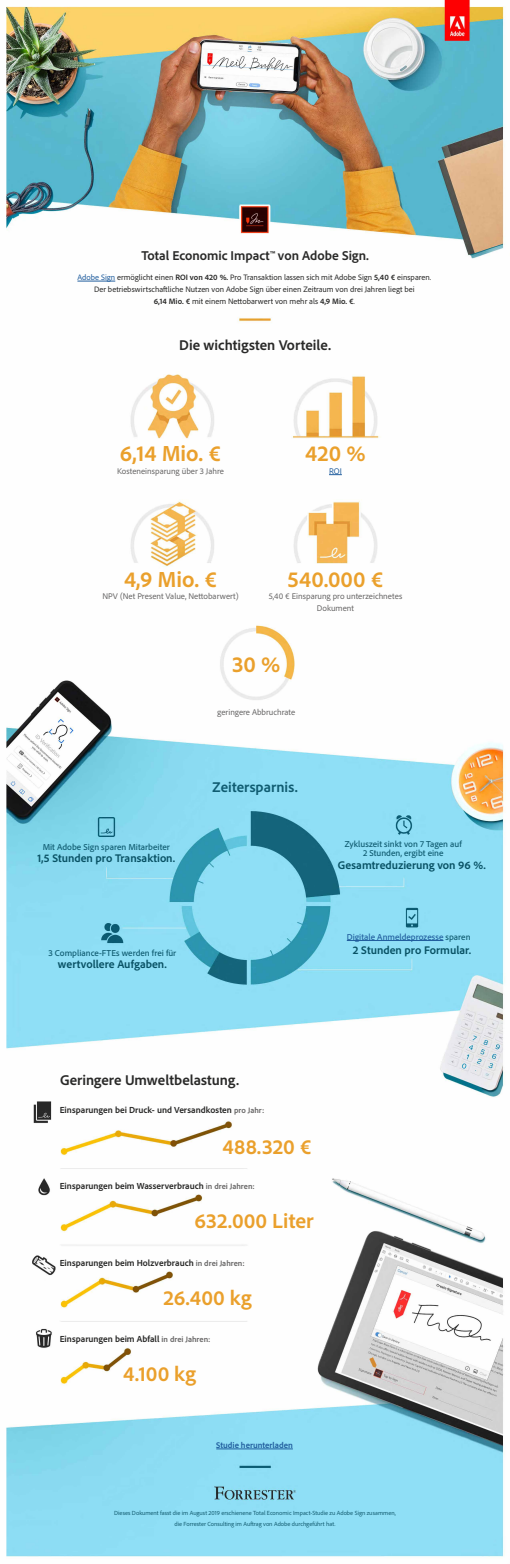
<style>
.page{position:relative;width:510px;height:1564px;background:#fff}
.page>*{position:absolute;margin:0;border:0;box-sizing:border-box;transform-origin:0 0}
.t1{font:700 22.8px "Adobe Clean";color:#eaa02c}
.t2{font:700 21.4px "Adobe Clean";color:#eaa02c}
.t3{font:700 14.8px "Adobe Clean";color:#292928}
.t4{font:700 14.8px "Adobe Clean";letter-spacing:.005em;color:#105c71}
.t5{font:700 13.4px "Adobe Clean";color:#292928}
.t6{font:700 11.6px "Adobe Clean";color:#085164}
.t7{font:700 9.2px "Adobe Clean";color:#292928}
.t8{font:500 9px/9px "Adobe Clean";color:#105c71;text-align:center}
.t9{font:500 9px "Adobe Clean";color:#215e9e}
.t10{font:8.6px/12px "Adobe Clean";color:#686767;text-align:center}
.t11{font:700 8.6px "Adobe Clean";color:#215e9e}
.t12{font:8.6px "Adobe Clean";color:#215e9e}
.t13{font:8.2px/12px "Adobe Clean";color:#292928;text-align:center}
.t14{font:6.2px/11.4px "Adobe Clean";color:#145d71;text-align:center}
.s1{color:#215e9e}
.s2{font-weight:700}
.s3{color:#105c71}
.s4{font-size:8.2px;color:#686767}
</style>
<div class="page">
<img style="left:6px;top:0;width:498px;height:1557px">
<hr style="left:347px;top:940px;width:96px;height:1px;background:#215e9e">
<hr style="left:77px;top:281px;width:38px;height:1px;background:#215e9e">
<hr style="left:216px;top:1448px;width:77px;height:1px;background:#215e9e">
<svg style="left:329px;top:474px;width:13px;height:1px"></svg>
<h3 class="t5" style="left:141px;top:247px;width:229px">Total Economic Impact™ von Adobe Sign.</h3>
<p class="t13" style="left:77px;top:271px;width:355px"><span class="s1">Adobe Sign</span> ermöglicht einen <span class="s2">ROI von 420 %.</span> Pro Transaktion lassen sich mit Adobe Sign <span class="s2">5,40 €</span> einsparen.<br>Der betriebswirtschaftliche Nutzen von Adobe Sign über einen Zeitraum von drei Jahren liegt bei<br><span class="s2">6,14 Mio. €</span> mit einem Nettobarwert von mehr als <span class="s2">4,9 Mio. €</span>.</p>
<h3 class="t3" style="left:179px;top:335px;width:153px">Die wichtigsten Vorteile.</h3>
<h1 class="t1" style="left:120px;top:438px;width:103px">6,14 Mio. €</h1>
<p class="t10" style="left:117px;top:465px;width:108px">Kosteneinsparung über 3 Jahre</p>
<h1 class="t1" style="left:305px;top:438px;width:62px">420 %</h1>
<p class="t12" style="left:329px;top:465px;width:14px">ROI</p>
<h1 class="t1" style="left:124px;top:564px;width:94px">4,9 Mio. €</h1>
<p class="t10" style="left:102px;top:590px;width:138px">NPV (Net Present Value, Nettobarwert)</p>
<h1 class="t1" style="left:287px;top:564px;width:97px">540.000 €</h1>
<p class="t10" style="left:268px;top:590px;width:135px">5,40 € Einsparung pro unterzeichnetes<br>Dokument</p>
<h1 class="t1" style="left:232px;top:649px;width:50px">30 %</h1>
<p class="t10" style="left:217px;top:706px;width:79px">geringere Abbruchrate</p>
<p class="t8" style="left:43px;top:842px;width:129px">Mit Adobe Sign sparen Mitarbeiter</p>
<h3 class="t6" style="left:37px;top:851px;width:139px">1,5 Stunden pro Transaktion.</h3>
<p class="t8" style="left:48px;top:948px;width:129px">3 Compliance-FTEs werden frei für</p>
<h3 class="t6" style="left:58px;top:956px;width:110px">wertvollere Aufgaben.</h3>
<h3 class="t4" style="left:212px;top:778px;width:87px">Zeitersparnis.</h3>
<p class="t8" style="left:345px;top:839px;width:118px">Zykluszeit sinkt von 7 Tagen auf<br>2 Stunden, ergibt eine</p>
<h3 class="t6" style="left:338px;top:857px;width:149px">Gesamtreduzierung von 96 %.</h3>
<p class="t9" style="left:347px;top:931px;width:125px">Digitale Anmeldeprozesse <span class="s3">sparen</span></p>
<h3 class="t6" style="left:353px;top:942px;width:120px">2 Stunden pro Formular.</h3>
<h3 class="t3" style="left:60px;top:1070px;width:180px">Geringere Umweltbelastung.</h3>
<p class="t7" style="left:60px;top:1104px;width:206px">Einsparungen bei Druck- und Versandkosten <span class="s4">pro Jahr:</span></p>
<h2 class="t2" style="left:222px;top:1133px;width:91px">488.320 €</h2>
<p class="t7" style="left:60px;top:1180px;width:196px">Einsparungen beim Wasserverbrauch <span class="s4">in drei Jahren:</span></p>
<h2 class="t2" style="left:194px;top:1207px;width:121px">632.000 Liter</h2>
<p class="t7" style="left:60px;top:1256px;width:186px">Einsparungen beim Holzverbrauch <span class="s4">in drei Jahren:</span></p>
<h2 class="t2" style="left:163px;top:1283px;width:90px">26.400 kg</h2>
<p class="t7" style="left:60px;top:1332px;width:152px">Einsparungen beim Abfall <span class="s4">in drei Jahren:</span></p>
<h2 class="t2" style="left:123px;top:1359px;width:74px">4.100 kg</h2>
<p class="t11" style="left:216px;top:1439px;width:78px">Studie herunterladen</p>
<p class="t14" style="left:114px;top:1506px;width:283px">Dieses Dokument fasst die im August 2019 erschienene Total Economic Impact-Studie zu Adobe Sign zusammen, die Forrester Consulting im Auftrag von Adobe durchgeführt hat.</p>
</div>
